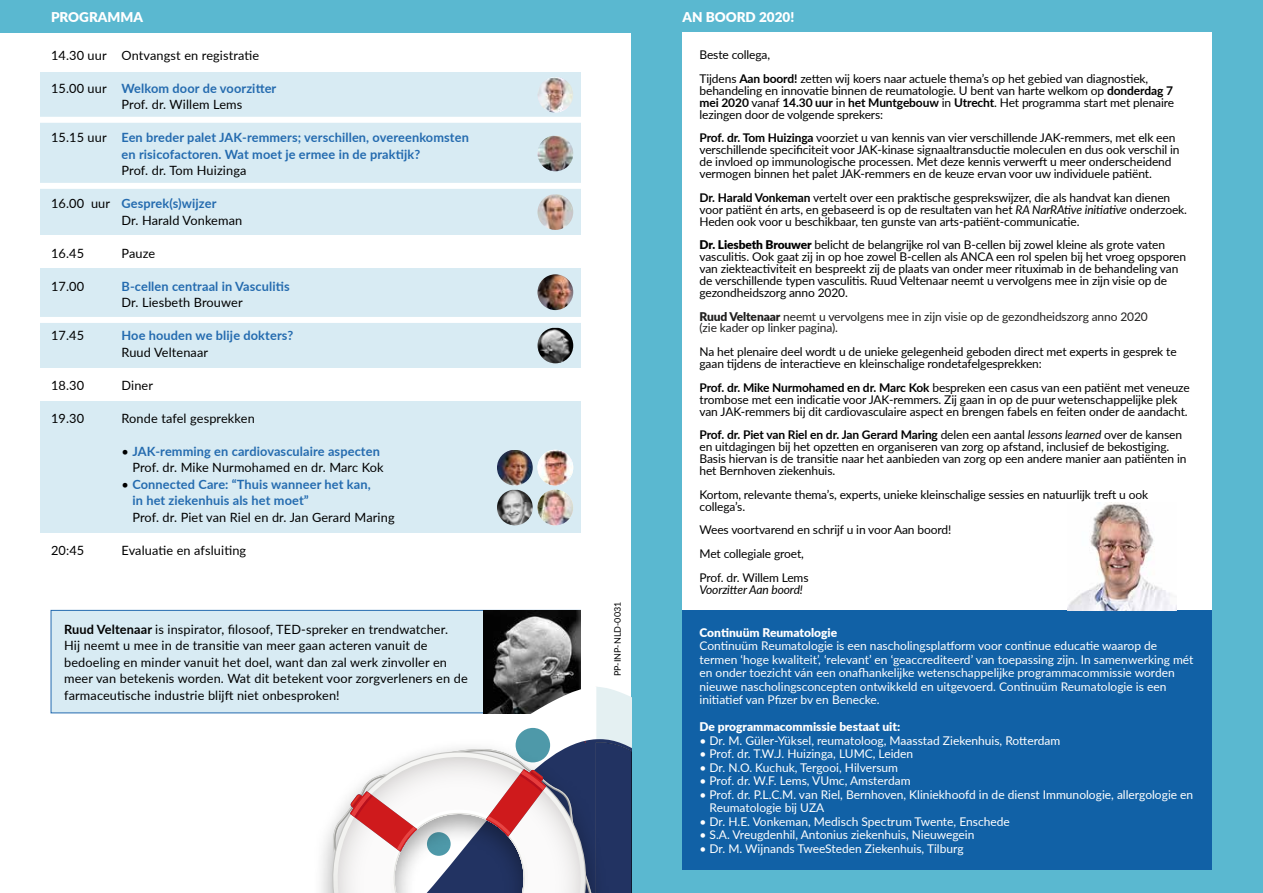
<style>
.page{position:relative;width:1263px;height:893px;background:#fff}
.page>*{position:absolute;margin:0;border:0;box-sizing:border-box;transform-origin:0 0}
.t1{font:900 13.5px "Lato";color:#fff}
.t2{font:12.75px/16.5px "Lato";letter-spacing:.01em;color:#000}
.t3{font:700 12.75px/16.5px "Lato";letter-spacing:.01em;color:#246baf}
.t4{font:12px/11.9px "Lato";letter-spacing:-.01em;color:#000}
.t5{font:12px/13.5px "Lato";color:#fff}
.t6{font:12px/11.9px "Lato";letter-spacing:-.01em;color:#201f1e}
.t7{font:900 12px "Lato";color:#fff}
.t8{font:italic 12px "Lato";letter-spacing:-.01em;color:#000}
.t9{font:9px "Lato";color:#000}
.s1{font-weight:700;color:#246baf}
.s2{font-weight:400;color:#000}
.s3{font-weight:700}
.s4{font-style:italic}
.s5{font-weight:900}
</style>
<div class="page">
<div style="left:40px;top:72px;width:541px;height:163px;background:#d8ebf3"></div>
<div style="left:40px;top:268px;width:541px;height:100px;background:#d8ebf3"></div>
<div style="left:40px;top:401px;width:541px;height:132px;background:#d8ebf3"></div>
<div style="left:631px;top:0;width:632px;height:893px;background:#5ab8d0"></div>
<div style="left:682px;top:33px;width:530px;height:578px;background:#fff"></div>
<div style="left:0;top:0;width:631px;height:33px;background:#5ab8d0"></div>
<div style="left:682px;top:610px;width:530px;height:260px;background:#1161a6"></div>
<img style="left:1068px;top:502px;width:109px;height:108px">
<div style="left:51px;top:610px;width:529px;height:103px;background:#d8ebf3"></div>
<div style="left:51px;top:610px;width:530px;height:103px;border:1px solid #246baf"></div>
<div style="left:23px;top:117px;width:580px;height:6px;background:#fff"></div>
<div style="left:23px;top:183px;width:580px;height:6px;background:#fff"></div>
<div style="left:23px;top:317px;width:580px;height:6px;background:#fff"></div>
<img style="left:538px;top:77px;width:35px;height:36px">
<img style="left:537px;top:136px;width:36px;height:35px">
<img style="left:537px;top:194px;width:36px;height:36px">
<img style="left:537px;top:274px;width:36px;height:36px;border-radius:18px">
<img style="left:537px;top:328px;width:36px;height:35px">
<img style="left:537px;top:450px;width:36px;height:35px;border-radius:18px">
<img style="left:497px;top:450px;width:36px;height:35px">
<img style="left:537px;top:490px;width:36px;height:35px;border-radius:18px">
<img style="left:497px;top:490px;width:36px;height:35px">
<img style="left:483px;top:611px;width:97px;height:76px">
<div style="left:311px;top:737px;width:302px;height:156px;background:#000;opacity:.37"></div>
<svg style="left:331px;top:687px;width:300px;height:206px"></svg>
<p class="t1" style="left:51px;top:7px;width:94px">PROGRAMMA</p>
<p class="t1" style="left:682px;top:7px;width:113px">AN BOORD 2020!</p>
<p class="t2" style="left:51px;top:46px;width:210px">14.30 uur Ontvangst en registratie</p>
<p class="t2" style="left:122px;top:79px;width:156px;text-indent:-70px">15.00 uur <span class="s1">Welkom door de voorzitter<br></span>Prof. dr. Willem Lems</p>
<p class="t3" style="left:122px;top:129px;width:349px;text-indent:-70px"><span class="s2">15.15 uur</span> Een breder palet JAK-remmers; verschillen, overeenkomsten en risicofactoren. Wat moet je ermee in de praktijk?</p>
<p class="t2" style="left:122px;top:162px;width:126px">Prof. dr. Tom Huizinga</p>
<p class="t2" style="left:122px;top:195px;width:122px;text-indent:-70px">16.00 uur <span class="s1">Gesprek(s)wijzer<br></span>Dr. Harald Vonkeman</p>
<p class="t2" style="left:51px;top:244px;width:35px">16.45</p>
<p class="t2" style="left:122px;top:244px;width:35px">Pauze</p>
<p class="t2" style="left:51px;top:277px;width:35px">17.00</p>
<p class="t3" style="left:122px;top:277px;width:170px">B-cellen centraal in Vasculitis</p>
<p class="t2" style="left:122px;top:294px;width:123px">Dr. Liesbeth Brouwer</p>
<p class="t2" style="left:51px;top:327px;width:35px">17.45</p>
<p class="t3" style="left:122px;top:327px;width:173px">Hoe houden we blije dokters?</p>
<p class="t2" style="left:122px;top:343px;width:88px">Ruud Veltenaar</p>
<p class="t2" style="left:51px;top:376px;width:35px">18.30</p>
<p class="t2" style="left:122px;top:376px;width:33px">Diner</p>
<p class="t2" style="left:51px;top:409px;width:35px">19.30</p>
<p class="t2" style="left:122px;top:409px;width:135px">Ronde tafel gesprekken</p>
<p class="t3" style="left:122px;top:442px;width:264px;text-align:right"><span class="s2">•</span> JAK-remming en cardiovasculaire aspecten<br><span class="s2">Prof. dr. Mike Nurmohamed en dr. Marc Kok</span></p>
<p class="t3" style="left:132px;top:475px;width:240px;text-indent:-11px"><span class="s2">•</span> Connected Care: “Thuis wanneer het kan, in het ziekenhuis als het moet”</p>
<p class="t2" style="left:132px;top:508px;width:264px">Prof. dr. Piet van Riel en dr. Jan Gerard Maring</p>
<p class="t2" style="left:51px;top:541px;width:35px">20:45</p>
<p class="t2" style="left:122px;top:541px;width:126px">Evaluatie en afsluiting</p>
<p class="t2" style="left:64px;top:620px;width:405px"><span class="s3">Ruud Veltenaar</span> is inspirator, filosoof, TED-spreker en trendwatcher.<br>Hij neemt u mee in de transitie van meer gaan acteren vanuit de bedoeling en minder vanuit het doel, want dan zal werk zinvoller en meer van betekenis worden. Wat dit betekent voor zorgverleners en de farmaceutische industrie blijft niet onbesproken!</p>
<p class="t9" style="left:611px;top:676px;width:76px;rotate:-90deg">PP-INP-NLD-0031</p>
<p class="t4" style="left:699px;top:43px;width:450px;line-height:23.7px">Beste collega,<br>Tijdens <span class="s3">Aan boord!</span> zetten wij koers naar actuele thema’s op het gebied van diagnostiek,</p>
<p class="t4" style="left:699px;top:84px;width:476px;text-align:justify">behandeling en innovatie binnen de reumatologie. U bent van harte welkom op <span class="s3">donderdag 7 mei 2020</span> vanaf <span class="s3">14.30 uur</span> in <span class="s3">het Muntgebouw</span> in <span class="s3">Utrecht</span>. Het programma start met plenaire lezingen door de volgende sprekers:</p>
<p class="t4" style="left:699px;top:132px;width:481px"><span class="s3">Prof. dr. Tom Huizinga</span> voorziet u van kennis van vier verschillende JAK-remmers, met elk een verschillende specificiteit voor JAK-kinase signaaltransductie moleculen en dus ook verschil in de invloed op immunologische processen. Met deze kennis verwerft u meer onderscheidend vermogen binnen het palet JAK-remmers en de keuze ervan voor uw individuele patiënt.</p>
<p class="t4" style="left:699px;top:191px;width:489px"><span class="s3">Dr. Harald Vonkeman</span> vertelt over een praktische gesprekswijzer, die als handvat kan dienen voor patiënt én arts, en gebaseerd is op de resultaten van het <span class="s4">RA NarRAtive initiative</span> onderzoek.<br>Heden ook voor u beschikbaar, ten gunste van arts-patiënt-communicatie.</p>
<p class="t4" style="left:699px;top:239px;width:488px"><span class="s5">Dr. Liesbeth Brouwer</span> belicht de belangrijke rol van B-cellen bij zowel kleine als grote vaten vasculitis. Ook gaat zij in op hoe zowel B-cellen als ANCA een rol spelen bij het vroeg opsporen van ziekteactiviteit en bespreekt zij de plaats van onder meer rituximab in de behandeling van de verschillende typen vasculitis. Ruud Veltenaar neemt u vervolgens mee in zijn visie op de gezondheidszorg anno 2020.</p>
<p class="t6" style="left:699px;top:310px;width:450px"><span class="s5">Ruud Veltenaar</span> neemt u vervolgens mee in zijn visie op de gezondheidszorg anno 2020 (zie kader op linker pagina).</p>
<p class="t4" style="left:699px;top:345px;width:479px">Na het plenaire deel wordt u de unieke gelegenheid geboden direct met experts in gesprek te gaan tijdens de interactieve en kleinschalige rondetafelgesprekken:</p>
<p class="t4" style="left:699px;top:381px;width:492px"><span class="s3">Prof. dr. Mike Nurmohamed en dr. Marc Kok</span> bespreken een casus van een patiënt met veneuze trombose met een indicatie voor JAK-remmers. Zij gaan in op de puur wetenschappelijke plek van JAK-remmers bij dit cardiovasculaire aspect en brengen fabels en feiten onder de aandacht.</p>
<p class="t4" style="left:699px;top:429px;width:488px"><span class="s3">Prof. dr. Piet van Riel en dr. Jan Gerard Maring</span> delen een aantal <span class="s4">lessons learned</span> over de kansen en uitdagingen bij het opzetten en organiseren van zorg op afstand, inclusief de bekostiging.<br>Basis hiervan is de transitie naar het aanbieden van zorg op een andere manier aan patiënten in het Bernhoven ziekenhuis.</p>
<p class="t4" style="left:699px;top:488px;width:450px">Kortom, relevante thema’s, experts, unieke kleinschalige sessies en natuurlijk treft u ook collega’s.</p>
<p class="t4" style="left:699px;top:518px;width:253px;line-height:23.7px">Wees voortvarend en schrijf u in voor Aan boord!<br>Met collegiale groet,<br>Prof. dr. Willem Lems</p>
<p class="t8" style="left:699px;top:581px;width:105px">Voorzitter Aan boord!</p>
<p class="t7" style="left:699px;top:623px;width:139px">Continuüm Reumatologie</p>
<p class="t5" style="left:699px;top:639px;width:495px">Continuüm Reumatologie is een nascholingsplatform voor continue educatie waarop de termen ‘hoge kwaliteit’, ‘relevant’ en ‘geaccrediteerd’ van toepassing zijn. In samenwerking mét en onder toezicht ván een onafhankelijke wetenschappelijke programmacommissie worden nieuwe nascholingsconcepten ontwikkeld en uitgevoerd. Continuüm Reumatologie is een initiatief van Pfizer bv en Benecke.</p>
<p class="t7" style="left:699px;top:718px;width:202px">De programmacommissie bestaat uit:</p>
<p class="t5" style="left:699px;top:733px;width:362px">• Dr. M. Güler-Yüksel, reumatoloog, Maasstad Ziekenhuis, Rotterdam</p>
<p class="t5" style="left:699px;top:747px;width:215px">• Prof. dr. T.W.J. Huizinga, LUMC, Leiden</p>
<p class="t5" style="left:699px;top:760px;width:200px">• Dr. N.O. Kuchuk, Tergooi, Hilversum</p>
<p class="t5" style="left:699px;top:774px;width:212px">• Prof. dr. W.F. Lems, VUmc, Amsterdam</p>
<p class="t5" style="left:709px;top:787px;width:485px;text-indent:-10px">• Prof. dr. P.L.C.M. van Riel, Bernhoven, Kliniekhoofd in de dienst Immunologie, allergologie en<br>Reumatologie bij UZA</p>
<p class="t5" style="left:699px;top:814px;width:312px">• Dr. H.E. Vonkeman, Medisch Spectrum Twente, Enschede</p>
<p class="t5" style="left:699px;top:828px;width:276px">• S.A. Vreugdenhil, Antonius ziekenhuis, Nieuwegein</p>
<p class="t5" style="left:699px;top:841px;width:266px">• Dr. M. Wijnands TweeSteden Ziekenhuis, Tilburg</p>
</div>
